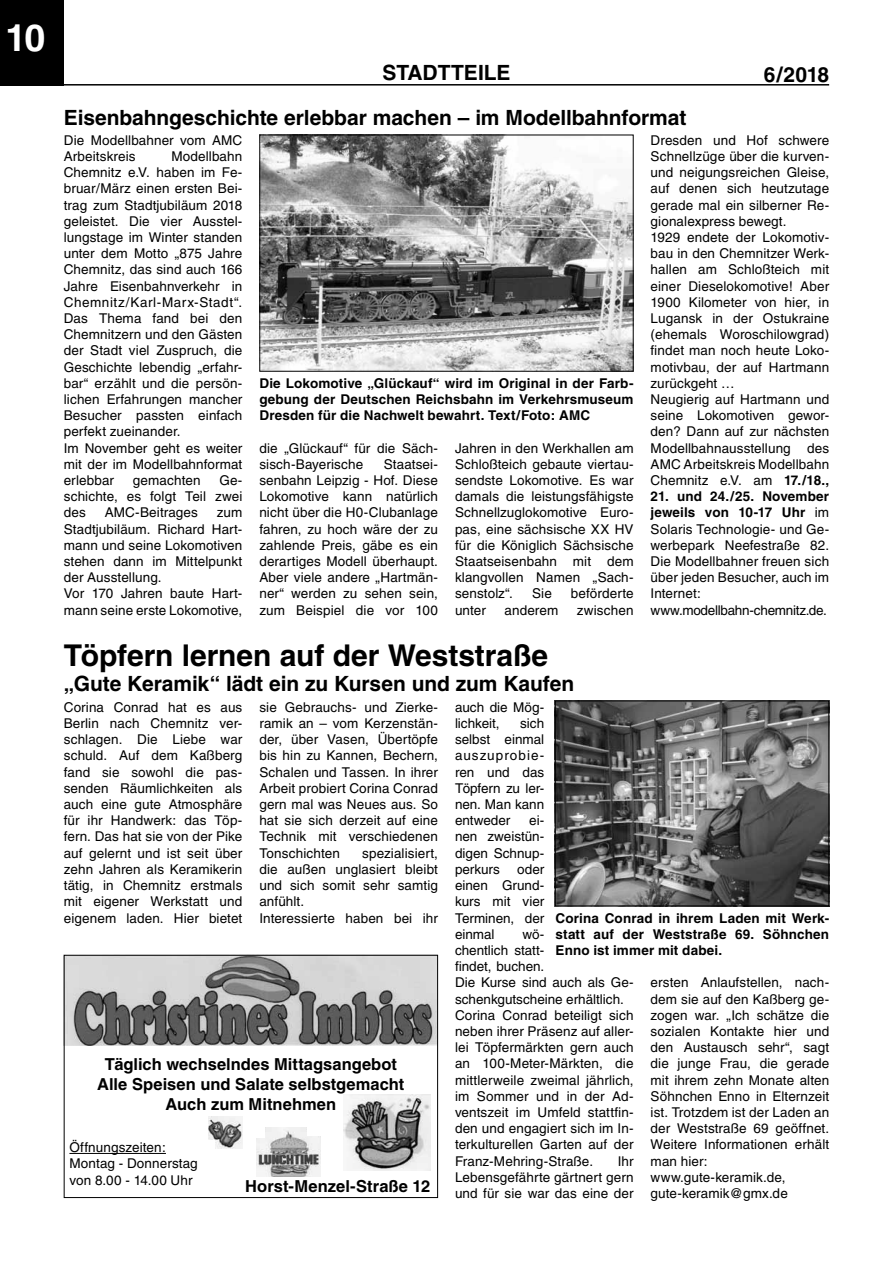
<style>
.page{position:relative;width:893px;height:1263px;background:#fff}
.page>*{position:absolute;margin:0;border:0;box-sizing:border-box;transform-origin:0 0}
.t1{font:700 37.5px "Helvetica";color:#fff}
.t2{font:700 30px "Helvetica";letter-spacing:-.005em;color:#000}
.t3{font:700 21px "Helvetica";letter-spacing:-.005em;color:#000}
.t4{font:700 16.5px/19.8px "Helvetica";color:#000;text-align:center}
.t5{font:13.5px/16.2px "Helvetica";letter-spacing:.01em;color:#000}
.t6{font:700 13.5px/16.2px "Helvetica";letter-spacing:.01em;color:#000;text-align:justify}
.s1{font-weight:700}
</style>
<div class="page">
<div style="left:0;top:0;width:64px;height:86px;background:#000"></div>
<hr style="left:64px;top:84px;width:765px;height:2px;background:#000">
<img style="left:66px;top:957px;width:370px;height:88px">
<img style="left:344px;top:1095px;width:86px;height:76px">
<img style="left:208px;top:1117px;width:34px;height:31px">
<hr style="left:69px;top:1153px;width:97px;height:1px;background:#000">
<div style="left:207px;top:1140px;width:8px;height:9px;background:#fff"></div>
<img style="left:256px;top:1128px;width:65px;height:49px">
<div style="left:254px;top:1126px;width:10px;height:12px;background:#fff"></div>
<div style="left:307px;top:1126px;width:19px;height:9px;background:#fff"></div>
<div style="left:64px;top:955px;width:374px;height:243px;border:1px solid #000"></div>
<img style="left:261px;top:137px;width:371px;height:233px">
<div style="left:259px;top:135px;width:375px;height:237px;border:1px solid #000"></div>
<img style="left:557px;top:702px;width:270px;height:202px">
<div style="left:555px;top:700px;width:274px;height:206px;border:1px solid #000"></div>
<h1 class="t1" style="left:6px;top:15px;width:41px">10</h1>
<h3 class="t3" style="left:382px;top:60px;width:14px">stadttei</h3>
<h3 class="t3" style="left:484px;top:60px;width:26px">le</h3>
<h3 class="t3" style="left:764px;top:62px;width:67px">6/2018</h3>
<h3 class="t3" style="left:64px;top:105px;width:624px">Eisenbahngeschichte erlebbar machen – im Modellbahnformat</h3>
<p class="t5" style="left:64px;top:132px;width:180px">Die Modellbahner vom AMC<br>Arbeitskreis</p>
<p class="t5" style="left:64px;top:148px;width:180px;text-indent:108px">Modellbahn<br>Chemnitz e.V. haben im Fe&shy;bruar/März einen ersten Bei&shy;trag zum Stadtjubiläum 2018 geleistet. Die vier Ausstel&shy;lungstage im Winter standen unter dem Motto „875 Jahre<br>Chemnitz, das sind auch 166<br>Jahre Eisenbahnverkehr in<br>Chemnitz/Karl-Marx-Stadt“.<br>Das Thema fand bei den<br>Chemnitzern und den Gästen der Stadt viel Zuspruch, die<br>Geschichte lebendig „erfahr&shy;bar“ erzählt und die persön&shy;lichen Erfahrungen mancher<br>Besucher passten einfach perfekt zueinander.<br>Im November geht es weiter mit der im Modellbahnformat erlebbar</p>
<p class="t5" style="left:64px;top:472px;width:180px;text-align:justify;text-indent:156px">Ge&shy;schichte, es folgt Teil zwei des</p>
<p class="t5" style="left:133px;top:472px;width:69px">gemachten</p>
<p class="t5" style="left:105px;top:505px;width:95px">AMC-Beitrages</p>
<p class="t5" style="left:64px;top:505px;width:180px;text-indent:153px">zum<br>Stadtjubiläum. Richard Hart&shy;mann und seine Lokomotiven stehen dann im Mittelpunkt der Ausstellung.<br>Vor 170 Jahren baute Hart&shy;mann seine erste Lokomotive,</p>
<p class="t6" style="left:259px;top:375px;width:376px">Die Lokomotive „Glückauf“ wird im Original in der Farb&shy;gebung der Deutschen Reichsbahn im Verkehrsmuseum Dresden für die Nachwelt bewahrt. Text/Foto: AMC</p>
<p class="t5" style="left:259px;top:440px;width:180px">die „Glückauf“ für die Säch&shy;sisch-Bayerische</p>
<p class="t5" style="left:259px;top:456px;width:180px;text-align:justify;text-indent:124px">Staatsei&shy;senbahn Leipzig - Hof. Diese Lokomotive kann natürlich nicht über die H0-Clubanlage fahren, zu hoch wäre der zu zahlende Preis, gäbe es ein derartiges Modell überhaupt.<br>Aber viele andere „Hartmän&shy;ner“ werden zu sehen sein, zum Beispiel die vor 100</p>
<p class="t5" style="left:455px;top:440px;width:180px;text-align:justify">Jahren in den Werkhallen am Schloßteich gebaute viertau&shy;sendste Lokomotive. Es war damals die leistungsfähigste Schnellzuglokomotive Euro&shy;pas, eine sächsische XX HV für die Königlich Sächsische Staatseisenbahn mit dem klangvollen Namen „Sach&shy;senstolz“.</p>
<p class="t5" style="left:532px;top:586px;width:21px">Sie</p>
<p class="t5" style="left:571px;top:586px;width:64px">beförderte</p>
<p class="t5" style="left:455px;top:602px;width:32px">unter</p>
<p class="t5" style="left:504px;top:602px;width:55px">anderem</p>
<p class="t5" style="left:577px;top:602px;width:58px">zwischen</p>
<p class="t5" style="left:651px;top:132px;width:180px">Dresden und Hof schwere<br>Schnellzüge über die kurven&shy;und neigungsreichen Gleise, auf denen sich heutzutage gerade mal ein silberner Re&shy;gionalexpress bewegt.<br>1929 endete der Lokomotiv&shy;bau in den Chemnitzer Werk&shy;hallen am Schloßteich mit einer Dieselokomotive! Aber<br>1900 Kilometer von hier, in<br>Lugansk in der Ostukraine (ehemals Woroschilowgrad) findet man noch heute Loko&shy;motivbau, der auf Hartmann zurückgeht …<br>Neugierig auf Hartmann und seine Lokomotiven gewor&shy;den? Dann auf zur nächsten<br>Modellbahnausstellung des<br>AMC Arbeitskreis Modellbahn<br>Chemnitz e.V. am <span class="s1">17./18.,</span></p>
<p class="t5" style="left:651px;top:488px;width:180px"><span class="s1">21. und 24./25. November jeweils von 10-17 Uhr</span> im<br>Solaris Technologie- und Ge&shy;werbepark Neefestraße 82.<br>Die Modellbahner freuen sich über jeden Besucher, auch im<br>Internet: www.modellbahn-chemnitz.de.</p>
<h2 class="t2" style="left:64px;top:637px;width:486px">Töpfern lernen auf der Weststraße</h2>
<h3 class="t3" style="left:64px;top:671px;width:512px">„Gute Keramik“ lädt ein zu Kursen und zum Kaufen</h3>
<p class="t5" style="left:259px;top:699px;width:180px;text-align:justify">sie Gebrauchs- und Zierke&shy;ramik an – vom Kerzenstän&shy;der, über Vasen, Übertöpfe bis hin zu Kannen, Bechern, Schalen und Tassen. In ihrer Arbeit probiert Corina Conrad gern mal was Neues aus. So hat sie sich derzeit auf eine Technik mit verschiedenen Tonschichten</p>
<p class="t5" style="left:64px;top:699px;width:180px;text-align:justify">Corina Conrad hat es aus Berlin nach Chemnitz ver&shy;schlagen. Die Liebe war schuld. Auf dem Kaßberg fand sie sowohl die pas&shy;senden Räumlichkeiten als auch eine gute Atmosphäre für ihr Handwerk: das Töp&shy;fern. Das hat sie von der Pike auf gelernt und ist seit über zehn Jahren als Keramikerin tätig, in Chemnitz erstmals mit eigener Werkstatt und eigenem laden. Hier bietet</p>
<p class="t5" style="left:455px;top:699px;width:91px">auch die Mög&shy;lichkeit,</p>
<p class="t5" style="left:455px;top:715px;width:91px;text-align:justify;text-indent:65px">sich selbst einmal auszuprobie&shy;ren und das Töpfern zu ler&shy;nen. Man kann entweder</p>
<p class="t5" style="left:455px;top:812px;width:91px;text-align:justify;text-indent:74px">ei&shy;nen zweistün&shy;digen Schnup&shy;perkurs</p>
<p class="t5" style="left:259px;top:845px;width:180px;text-indent:103px">spezialisiert, die außen unglasiert bleibt und sich somit sehr samtig anfühlt.<br>Interessierte haben bei ihr</p>
<p class="t5" style="left:455px;top:861px;width:91px;text-align:justify;text-indent:62px">oder einen Grund&shy;kurs mit vier Terminen, der einmal</p>
<p class="t6" style="left:556px;top:909px;width:275px">Corina Conrad in ihrem Laden mit Werk&shy;statt auf der Weststraße 69. Söhnchen Enno ist immer mit dabei.</p>
<p class="t5" style="left:651px;top:974px;width:180px">ersten Anlaufstellen, nach&shy;dem sie auf den Kaßberg ge&shy;zogen war. „Ich schätze die sozialen Kontakte hier und den Austausch sehr“, sagt die junge Frau, die gerade mit ihrem zehn Monate alten<br>Söhnchen Enno in Elternzeit ist. Trotzdem ist der Laden an der Weststraße 69 geöffnet.<br>Weitere Informationen erhält man hier: www.gute-keramik.de, gute-keramik@gmx.de</p>
<p class="t5" style="left:455px;top:926px;width:180px;text-indent:67px">wö-<br>chentlich statt-<br>findet, buchen.<br>Die Kurse sind auch als Ge&shy;schenkgutscheine erhältlich.<br>Corina Conrad beteiligt sich neben ihrer Präsenz auf aller&shy;lei Töpfermärkten gern auch an 100-Meter-Märkten, die mittlerweile zweimal jährlich, im Sommer und in der Ad&shy;ventszeit im Umfeld stattfin&shy;den und engagiert sich im In&shy;terkulturellen Garten auf der<br>Franz-Mehring-Straße.</p>
<p class="t4" style="left:97px;top:1054px;width:309px">Täglich wechselndes Mittagsangebot<br>Alle Speisen und Salate selbstgemacht<br>Auch zum Mitnehmen</p>
<p class="t5" style="left:69px;top:1139px;width:130px">Öffnungszeiten:<br>Montag - Donnerstag von 8.00 - 14.00 Uhr</p>
<p class="t5" style="left:455px;top:1153px;width:180px;text-align:justify;text-indent:163px">Ihr Lebensgefährte gärtnert gern und für sie war das eine der</p>
<p class="t4" style="left:245px;top:1176px;width:186px">Horst-Menzel-Straße 12</p>
</div>
